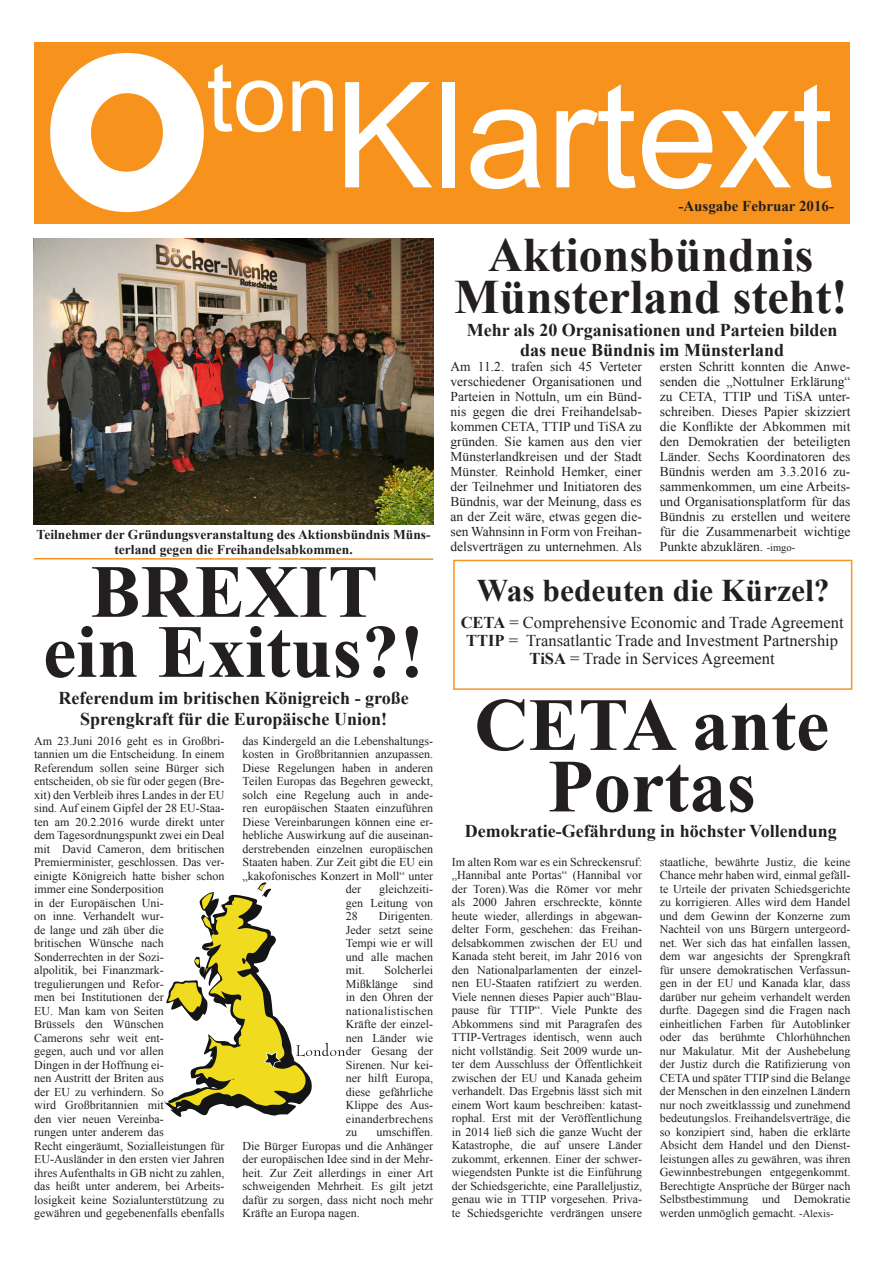
<style>
.page{position:relative;width:893px;height:1263px;background:#fff}
.page>*{position:absolute;margin:0;border:0;box-sizing:border-box;transform-origin:0 0}
.t1{font:700 220.5px "Berlin Sans FB Demi";color:#fff}
.t2{font:147px "Arial";color:#fff}
.t3{font:95.55px "Arial";color:#fff}
.t4{font:700 75px/60px "Times New Roman";color:#231f20;text-align:center}
.t5{font:700 48px/42px "Times New Roman";color:#231f20;text-align:center}
.t6{font:700 31.5px "Times New Roman";color:#231f20}
.t7{font:700 18px/19.5px "Times New Roman";color:#231f20;text-align:center}
.t8{font:16.5px "Times New Roman";color:#231f20}
.t9{font:700 15px "Times New Roman";color:#231f20}
.t10{font:13.5px/15px "Times New Roman";color:#231f20;text-align:justify}
.t11{font:700 13.5px/15px "Times New Roman";color:#231f20;text-align:center}
.t12{font:12px/13.5px "Times New Roman";color:#231f20;text-align:justify}
.s1{font-size:10.5px}
.s2{font-weight:700}
</style>
<div class="page">
<div style="left:35px;top:42px;width:815px;height:182px;background:#f7931d"></div>
<img style="left:33px;top:239px;width:400px;height:286px">
<div style="left:453px;top:560px;width:399px;height:130px;border:2px solid #f79521"></div>
<svg style="left:164px;top:882px;width:181px;height:235px"></svg>
<svg style="left:34px;top:557px;width:400px;height:3px"></svg>
<p class="t1" style="left:44px;top:4px;width:167px">O</p>
<p class="t3" style="left:206px;top:35px;width:134px">ton</p>
<p class="t2" style="left:334px;top:39px;width:500px">Klartext</p>
<p class="t9" style="left:678px;top:196px;width:157px">-Ausgabe Februar 2016-</p>
<p class="t5" style="left:454px;top:233px;width:395px">Aktionsbündnis<br>Münsterland steht!</p>
<p class="t7" style="left:467px;top:320px;width:372px">Mehr als 20 Organisationen und Parteien bilden das neue Bündnis im Münsterland</p>
<p class="t11" style="left:37px;top:527px;width:395px">Teilnehmer der Gründungsveranstaltung des Aktionsbündnis Müns&shy;terland gegen die Freihandelsabkommen.</p>
<p class="t4" style="left:43px;top:560px;width:383px">BREXIT ein Exitus?!</p>
<p class="t7" style="left:58px;top:687px;width:352px;line-height:21px">Referendum im britischen Königreich - große<br>Sprengkraft für die Europäische Union!</p>
<p class="t12" style="left:34px;top:734px;width:192px;text-align:left">Am 23.Juni 2016 geht es in Großbri&shy;tannien um die Entscheidung. In einem<br>Referendum sollen seine Bürger sich entscheiden, ob sie für oder gegen (Bre&shy;xit) den Verbleib ihres Landes in der EU sind. Auf einem Gipfel der 28 EU-Staa&shy;ten am 20.2.2016 wurde direkt unter dem Tagesordnungspunkt zwei ein Deal mit David Cameron, dem britischen<br>Premierminister, geschlossen. Das ver&shy;einigte Königreich hatte bisher schon immer eine Sonderposition<br>in der Europäischen Uni-<br>on inne. Verhandelt wur-<br>de lange und zäh über die<br>britischen Wünsche nach<br>Sonderrechten in der Sozi-<br>alpolitik, bei Finanzmark&shy;tregulierungen und Refor-<br>men bei Institutionen der<br>EU. Man kam von Seiten<br>Brüssels den Wünschen<br>Camerons sehr weit ent-<br>gegen, auch und vor allen<br>Dingen in der Hoffnung ei-<br>nen Austritt der Briten aus<br>der EU zu verhindern. So<br>wird Großbritannien mit<br>den vier neuen Vereinba-<br>rungen unter anderem das<br>Recht eingeräumt, Sozialleistungen für<br>EU-Ausländer in den ersten vier Jahren ihres Aufenthalts in GB nicht zu zahlen, das heißt unter anderem, bei Arbeits&shy;losigkeit keine Sozialunterstützung zu gewähren und gegebenenfalls ebenfalls</p>
<p class="t12" style="left:243px;top:734px;width:192px">das Kindergeld an die Lebenshaltungs-</p>
<p class="t12" style="left:243px;top:747px;width:192px">kosten in Großbritannien anzupassen.</p>
<p class="t12" style="left:243px;top:761px;width:192px">Diese Regelungen haben in anderen</p>
<p class="t12" style="left:243px;top:774px;width:192px">Teilen Europas das Begehren geweckt,</p>
<p class="t12" style="left:243px;top:788px;width:192px">solch eine Regelung auch in ande-</p>
<p class="t12" style="left:243px;top:801px;width:192px">ren europäischen Staaten einzuführen</p>
<p class="t12" style="left:243px;top:815px;width:192px">Diese Vereinbarungen können eine er-</p>
<p class="t12" style="left:243px;top:828px;width:192px">hebliche Auswirkung auf die auseinan-</p>
<p class="t12" style="left:243px;top:842px;width:192px">derstrebenden einzelnen europäischen</p>
<p class="t12" style="left:243px;top:855px;width:192px">Staaten haben. Zur Zeit gibt die EU ein</p>
<p class="t12" style="left:243px;top:869px;width:192px">„kakofonisches Konzert in Moll“ unter</p>
<p class="t12" style="left:346px;top:882px;width:17px">der</p>
<p class="t12" style="left:346px;top:882px;width:89px;text-indent:33px">gleichzeiti&shy;gen Leitung von 28</p>
<p class="t12" style="left:346px;top:909px;width:89px;text-indent:33px">Dirigenten.<br>Jeder setzt seine Tempi wie er will und alle machen mit.</p>
<p class="t12" style="left:346px;top:963px;width:89px;text-indent:39px">Solcherlei<br>Mißklänge</p>
<p class="t12" style="left:346px;top:977px;width:89px;text-indent:67px">sind in den Ohren der nationalistischen Kräfte der einzel&shy;nen Länder wie der Gesang der Sirenen. Nur kei&shy;ner hilft Europa, diese gefährliche Klippe des Aus&shy;einanderbrechens zu</p>
<p class="t12" style="left:243px;top:1125px;width:192px;text-indent:134px">umschiffen.<br>Die Bürger Europas und die Anhänger der europäischen Idee sind in der Mehr&shy;heit. Zur Zeit allerdings in einer Art schweigenden Mehrheit. Es gilt jetzt dafür zu sorgen, dass nicht noch mehr Kräfte an Europa nagen.</p>
<p class="t10" style="left:451px;top:359px;width:193px">Am 11.2. trafen sich 45 Verteter verschiedener Organisationen und Parteien in Nottuln, um ein Bünd&shy;nis gegen die drei Freihandelsab&shy;kommen CETA, TTIP und TiSA zu gründen. Sie kamen aus den vier Münsterlandkreisen und der Stadt Münster. Reinhold Hemker, einer der Teilnehmer und Initiatoren des Bündnis, war der Meinung, dass es an der Zeit wäre, etwas gegen die&shy;sen Wahnsinn in Form von Freihan&shy;delsverträgen zu unternehmen. Als</p>
<p class="t10" style="left:660px;top:359px;width:192px">ersten Schritt konnten die Anwe&shy;senden die „Nottulner Erklärung“ zu CETA, TTIP und TiSA unter&shy;schreiben. Dieses Papier skizziert die Konflikte der Abkommen mit den Demokratien der beteiligten Länder. Sechs Koordinatoren des Bündnis werden am 3.3.2016 zu&shy;sammenkommen, um eine Arbeits&shy;und Organisationsplatform für das Bündnis zu erstellen und weitere für die Zusammenarbeit wichtige Punkte abzuklären. <span class="s1">-imgo-</span></p>
<p class="t6" style="left:477px;top:568px;width:354px">Was bedeuten die Kürzel?</p>
<p class="t8" style="left:461px;top:611px;width:384px"><span class="s2">CETA</span> = Comprehensive Economic and Trade Agreement</p>
<p class="t8" style="left:466px;top:629px;width:373px"><span class="s2">TTIP</span> = Transatlantic Trade and Investment Partnership</p>
<p class="t8" style="left:530px;top:647px;width:247px"><span class="s2">TiSA</span> = Trade in Services Agreement</p>
<p class="t4" style="left:474px;top:692px;width:356px;line-height:61.5px">CETA ante<br>Portas</p>
<p class="t7" style="left:465px;top:821px;width:374px">Demokratie-Gefährdung in höchster Vollendung</p>
<p class="t12" style="left:452px;top:855px;width:192px">Im alten Rom war es ein Schreckensruf: „Hannibal ante Portas“ (Hannibal vor der Toren).Was die Römer vor mehr als 2000 Jahren erschreckte, könnte heute wieder, allerdings in abgewan&shy;delter Form, geschehen: das Freihan&shy;delsabkommen zwischen der EU und Kanada steht bereit, im Jahr 2016 von den Nationalparlamenten der einzel&shy;nen EU-Staaten ratifziert zu werden.<br>Viele nennen dieses Papier auch“Blau&shy;pause für TTIP“. Viele Punkte des Abkommens sind mit Paragrafen des TTIP-Vertrages identisch, wenn auch nicht vollständig. Seit 2009 wurde un&shy;ter dem Ausschluss der Öffentlichkeit zwischen der EU und Kanada geheim verhandelt. Das Ergebnis lässt sich mit einem Wort kaum beschreiben: katast&shy;rophal. Erst mit der Veröffentlichung in 2014 ließ sich die ganze Wucht der Katastrophe, die auf unsere Länder zukommt, erkennen. Einer der schwer&shy;wiegendsten Punkte ist die Einführung der Schiedsgerichte, eine Paralleljustiz, genau wie in TTIP vorgesehen. Priva&shy;te Schiedsgerichte verdrängen unsere</p>
<p class="t12" style="left:660px;top:855px;width:192px">staatliche, bewährte Justiz, die keine Chance mehr haben wird, einmal gefäll&shy;te Urteile der privaten Schiedsgerichte zu korrigieren. Alles wird dem Handel und dem Gewinn der Konzerne zum Nachteil von uns Bürgern untergeord&shy;net. Wer sich das hat einfallen lassen, dem war angesichts der Sprengkraft für unsere demokratischen Verfassun&shy;gen in der EU und Kanada klar, dass darüber nur geheim verhandelt werden durfte. Dagegen sind die Fragen nach einheitlichen Farben für Autoblinker oder das berühmte Chlorhühnchen nur Makulatur. Mit der Aushebelung der Justiz durch die Ratifizierung von CETA und später TTIP sind die Belange der Menschen in den einzelnen Ländern nur noch zweitklasssig und zunehmend bedeutungslos. Freihandelsverträge, die so konzipiert sind, haben die erklärte Absicht dem Handel und den Dienst&shy;leistungen alles zu gewähren, was ihren Gewinnbestrebungen entgegenkommt.<br>Berechtigte Ansprüche der Bürger nach Selbstbestimmung und Demokratie werden unmöglich gemacht. <span class="s1">-Alexis-</span></p>
</div>
